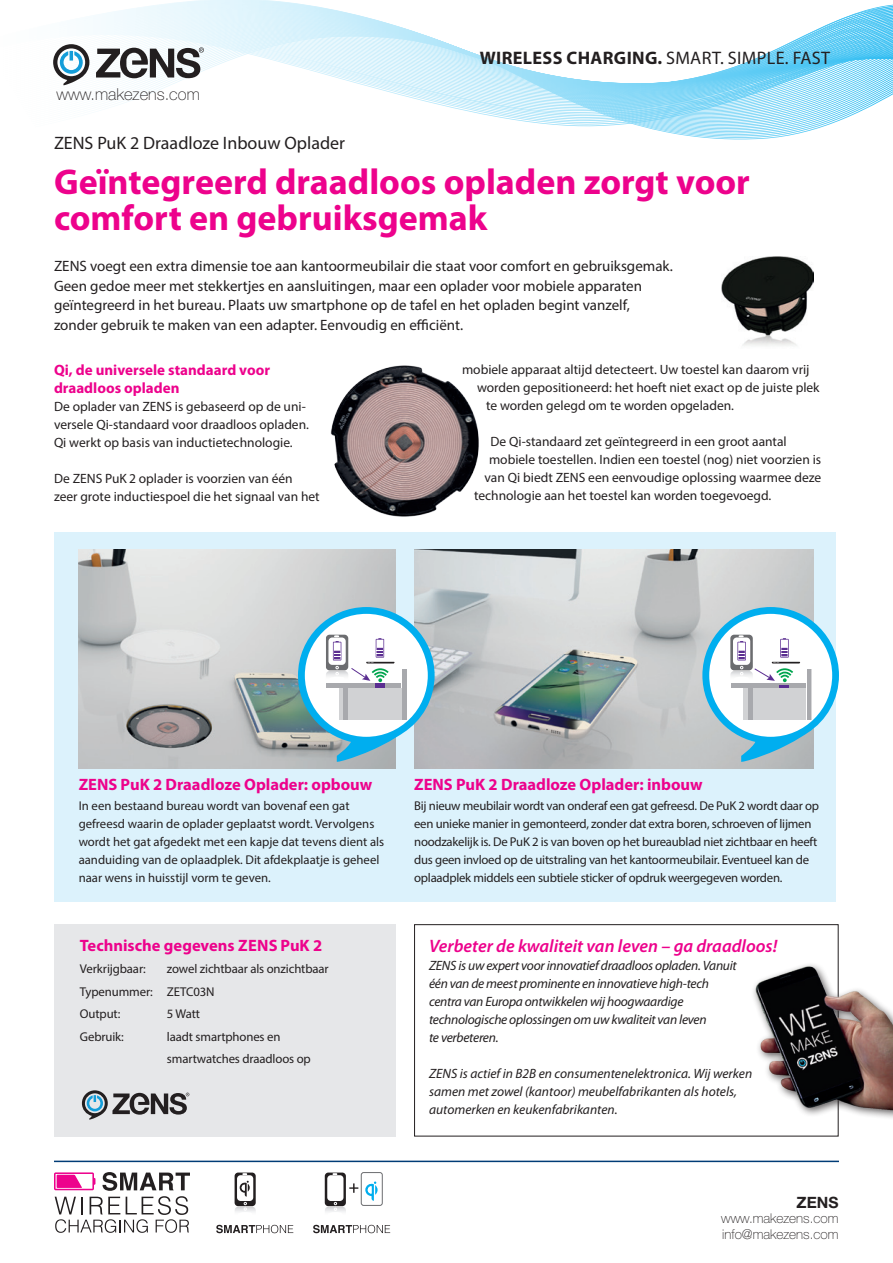
<style>
.page{position:relative;width:893px;height:1263px;background:#fff}
.page>*{position:absolute;margin:0;border:0;box-sizing:border-box;transform-origin:0 0}
.t1{font:700 36px/36px "Myriad Pro";color:#ed028c}
.t2{font:700 18.15px "Myriad Pro";letter-spacing:.02em;color:#231f20}
.t3{font:italic 600 18px "Myriad Pro";color:#ed028c}
.t4{font:18px "Myriad Pro";color:#231f20}
.t5{font:700 16.5px "Myriad Pro";color:#ed028c}
.t6{font:100 16.5px "Helvetica Neue LT Std";color:#231f20}
.t7{font:700 15.6px "Helvetica Neue LT Std";color:#231f20}
.t8{font:15px/19.5px "Myriad Pro";color:#231f20}
.t9{font:700 15px/18px "Myriad Pro";color:#ed028c}
.t10{font:13.5px/18px "Myriad Pro";color:#231f20}
.t11{font:italic 13.5px/18px "Myriad Pro";letter-spacing:-.02em;color:#231f20}
.t12{font:italic 13.5px/18px "Myriad Pro";color:#231f20}
.t13{font:100 13.5px/15.6px "Helvetica Neue LT Std";color:#231f20}
.t14{font:12.75px/18px "Myriad Pro";letter-spacing:-.015em;color:#231f20}
.s1{font-weight:400}
</style>
<div class="page">
<svg style="left:138px;top:6px;width:755px;height:2px"></svg>
<svg style="left:125px;top:8px;width:768px;height:2px"></svg>
<svg style="left:63px;top:22px;width:830px;height:107px"></svg>
<svg style="left:96px;top:47px;width:108px;height:31px"></svg>
<svg style="left:53px;top:44px;width:36px;height:41px"></svg>
<svg style="left:54px;top:1172px;width:136px;height:61px"></svg>
<svg style="left:235px;top:1172px;width:21px;height:34px"></svg>
<div style="left:237px;top:1175px;width:16px;height:26px;background:#fff;border-radius:4px"></div>
<svg style="left:240px;top:1181px;width:10px;height:15px"></svg>
<svg style="left:325px;top:1172px;width:21px;height:34px"></svg>
<div style="left:327px;top:1175px;width:16px;height:26px;background:#fff;border-radius:4px"></div>
<div style="left:361px;top:1172px;width:21px;height:33px;border:1px solid #6c6d70;border-radius:2px"></div>
<svg style="left:216px;top:1202px;width:77px;height:31px"></svg>
<svg style="left:313px;top:1181px;width:77px;height:52px"></svg>
<div style="left:414px;top:924px;width:424px;height:212px;border:1px solid #231f20"></div>
<div style="left:54px;top:531px;width:781px;height:370px;background:#dcf2fc"></div>
<div style="left:54px;top:924px;width:341px;height:212px;background:#e6e7e9"></div>
<img style="left:414px;top:549px;width:399px;height:219px">
<img style="left:79px;top:549px;width:316px;height:219px">
<svg style="left:702px;top:607px;width:137px;height:155px;background:#bddae5"></svg>
<svg style="left:298px;top:607px;width:137px;height:155px;background:#b6d3de"></svg>
<div style="left:751px;top:961px;width:142px;height:178px;background:#231f20;opacity:.75"></div>
<img style="left:751px;top:953px;width:142px;height:175px">
<hr style="left:54px;top:1160px;width:785px;height:2px;background:#003c76">
<img style="left:721px;top:257px;width:93px;height:89px">
<img style="left:330px;top:365px;width:149px;height:152px">
<svg style="left:82px;top:1090px;width:107px;height:30px"></svg>
<p class="t6" style="left:57px;top:85px;width:145px">www.makezens.com</p>
<h3 class="t4" style="left:54px;top:132px;width:293px">ZENS PuK 2 Draadloze Inbouw Oplader</h3>
<h2 class="t2" style="left:480px;top:48px;width:352px">WIRELESS CHARGING. <span class="s1">SMART. SIMPLE. FAST</span></h2>
<h1 class="t1" style="left:54px;top:164px;width:697px">Geïntegreerd draadloos opladen zorgt voor comfort en gebruiksgemak</h1>
<p class="t8" style="left:54px;top:256px;width:620px">ZENS voegt een extra dimensie toe aan kantoormeubilair die staat voor comfort en gebruiksgemak.<br>Geen gedoe meer met stekkertjes en aansluitingen, maar een oplader voor mobiele apparaten geïntegreerd in het bureau. Plaats uw smartphone op de tafel en het opladen begint vanzelf, zonder gebruik te maken van een adapter. Eenvoudig en efficiënt.</p>
<p class="t9" style="left:54px;top:361px;width:218px">Qi, de universele standaard voor draadloos opladen</p>
<p class="t10" style="left:54px;top:398px;width:256px">De oplader van ZENS is gebaseerd op de uni&shy;versele Qi-standaard voor draadloos opladen.<br>Qi werkt op basis van inductietechnologie.</p>
<p class="t10" style="left:54px;top:470px;width:267px">De ZENS PuK 2 oplader is voorzien van één zeer grote inductiespoel die het signaal van het</p>
<p class="t10" style="left:462px;top:360px;width:349px">mobiele apparaat altijd detecteert. Uw toestel kan daarom vrij</p>
<p class="t10" style="left:477px;top:378px;width:344px">worden gepositioneerd: het hoeft niet exact op de juiste plek</p>
<p class="t10" style="left:486px;top:396px;width:250px">te worden gelegd om te worden opgeladen.</p>
<p class="t10" style="left:490px;top:432px;width:298px">De Qi-standaard zet geïntegreerd in een groot aantal</p>
<p class="t10" style="left:489px;top:450px;width:334px">mobiele toestellen. Indien een toestel (nog) niet voorzien is</p>
<p class="t10" style="left:485px;top:468px;width:338px">van Qi biedt ZENS een eenvoudige oplossing waarmee deze</p>
<p class="t10" style="left:474px;top:486px;width:299px">technologie aan het toestel kan worden toegevoegd.</p>
<p class="t5" style="left:79px;top:775px;width:295px">ZENS PuK 2 Draadloze Oplader: opbouw</p>
<p class="t5" style="left:414px;top:775px;width:290px">ZENS PuK 2 Draadloze Oplader: inbouw</p>
<p class="t14" style="left:79px;top:797px;width:307px">In een bestaand bureau wordt van bovenaf een gat gefreesd waarin de oplader geplaatst wordt. Vervolgens wordt het gat afgedekt met een kapje dat tevens dient als aanduiding van de oplaadplek. Dit afdekplaatje is geheel naar wens in huisstijl vorm te geven.</p>
<p class="t14" style="left:414px;top:797px;width:407px">Bij nieuw meubilair wordt van onderaf een gat gefreesd. De PuK 2 wordt daar op een unieke manier in gemonteerd, zonder dat extra boren, schroeven of lijmen noodzakelijk is. De PuK 2 is van boven op het bureaublad niet zichtbaar en heeft dus geen invloed op de uitstraling van het kantoormeubilair. Eventueel kan de oplaadplek middels een subtiele sticker of opdruk weergegeven worden.</p>
<p class="t5" style="left:80px;top:936px;width:244px">Technische gegevens ZENS PuK 2</p>
<p class="t14" style="left:80px;top:960px;width:67px">Verkrijgbaar:</p>
<p class="t14" style="left:80px;top:957px;width:250px;line-height:22.5px;text-indent:87px">zowel zichtbaar als onzichtbaar<br>Typenummer: ZETC03N<br>Output:</p>
<p class="t14" style="left:167px;top:1005px;width:35px">5 Watt</p>
<p class="t14" style="left:80px;top:1027px;width:45px">Gebruik:</p>
<p class="t14" style="left:167px;top:1025px;width:145px;line-height:22.5px">laadt smartphones en smartwatches draadloos op</p>
<h3 class="t3" style="left:429px;top:936px;width:350px">Verbeter de kwaliteit van leven – ga draadloos!</h3>
<p class="t11" style="left:429px;top:956px;width:309px">ZENS is uw expert voor innovatief draadloos opladen. Vanuit één van de meest prominente en innovatieve high-tech centra van Europa ontwikkelen wij hoogwaardige technologische oplossingen om uw kwaliteit van leven<br>te verbeteren.</p>
<p class="t12" style="left:429px;top:1064px;width:325px">ZENS is actief in B2B en consumentenelektronica. Wij werken samen met zowel (kantoor) meubelfabrikanten als hotels, automerken en keukenfabrikanten.</p>
<p class="t7" style="left:797px;top:1192px;width:43px">ZENS</p>
<p class="t13" style="left:721px;top:1211px;width:119px">www.makezens.com info@makezens.com</p>
</div>
